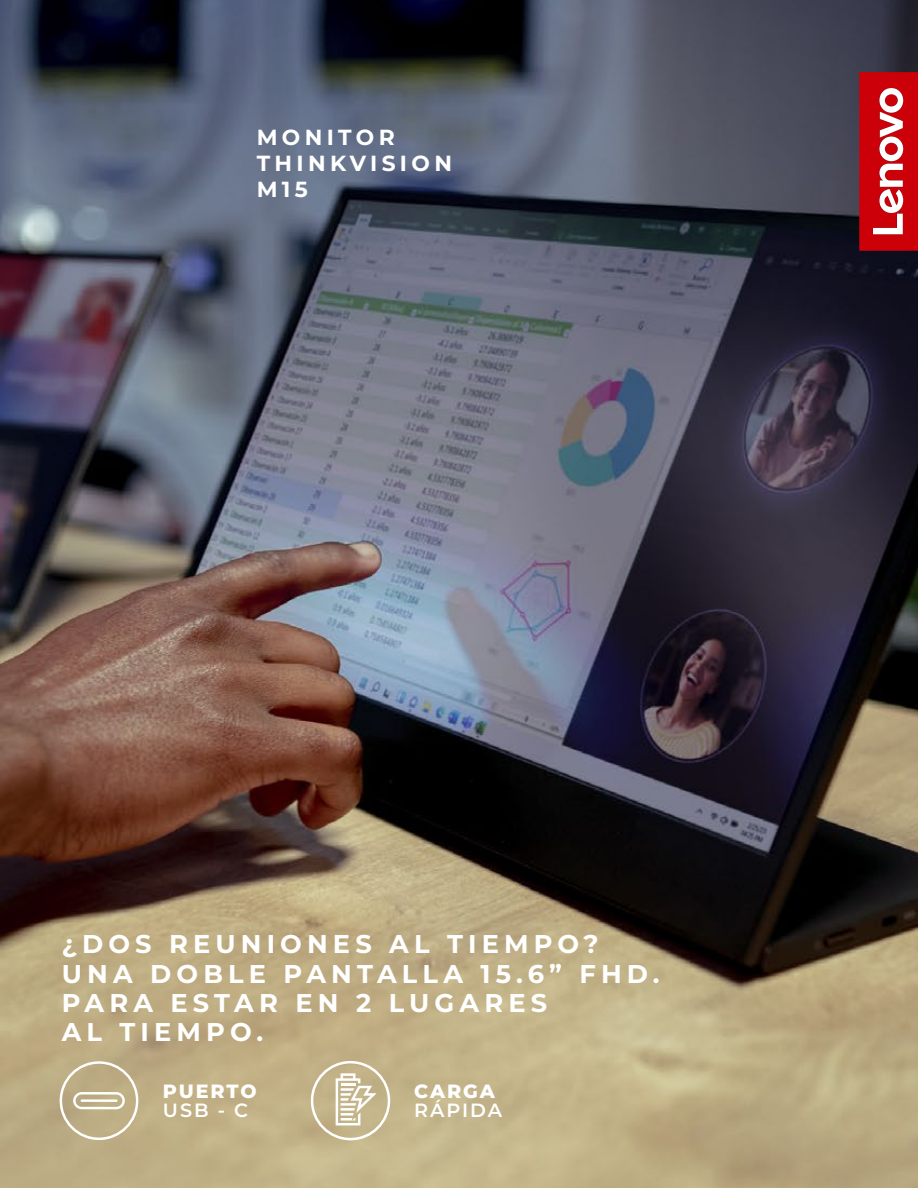
<style>
.page{position:relative;width:918px;height:1188px;background:#fff}
.page>*{position:absolute;margin:0;border:0;box-sizing:border-box;transform-origin:0 0}
.t1{font:700 25.65px/29.1px "Montserrat";letter-spacing:.2em;color:#fff}
.t2{font:700 21.9px/26.2px "Montserrat";letter-spacing:.2em;color:#fff}
.t3{font:800 19.2px "Montserrat";letter-spacing:.1em;color:#fff}
.t4{font:600 19.2px "Montserrat";letter-spacing:.1em;color:#fff}
</style>
<div class="page">
<img style="left:0;top:0;width:918px;height:1188px">
<svg style="left:859px;top:72px;width:59px;height:179px"></svg>
<svg style="left:60px;top:1061px;width:78px;height:79px;background:#c6b896"></svg>
<svg style="left:311px;top:1061px;width:79px;height:79px"></svg>
<p class="t2" style="left:257px;top:123px;width:197px">MONITOR<br>THINKVISION<br>M15</p>
<p class="t1" style="left:62px;top:929px;width:599px">¿DOS REUNIONES AL TIEMPO?<br>UNA DOBLE PANTALLA 15.6” FHD.<br>PARA ESTAR EN 2 LUGARES<br>AL TIEMPO.</p>
<p class="t3" style="left:163px;top:1078px;width:95px">PUERTO</p>
<p class="t4" style="left:163px;top:1098px;width:87px">USB - C</p>
<p class="t3" style="left:414px;top:1078px;width:82px">CARGA</p>
<p class="t4" style="left:414px;top:1098px;width:89px">RÁPIDA</p>
</div>
